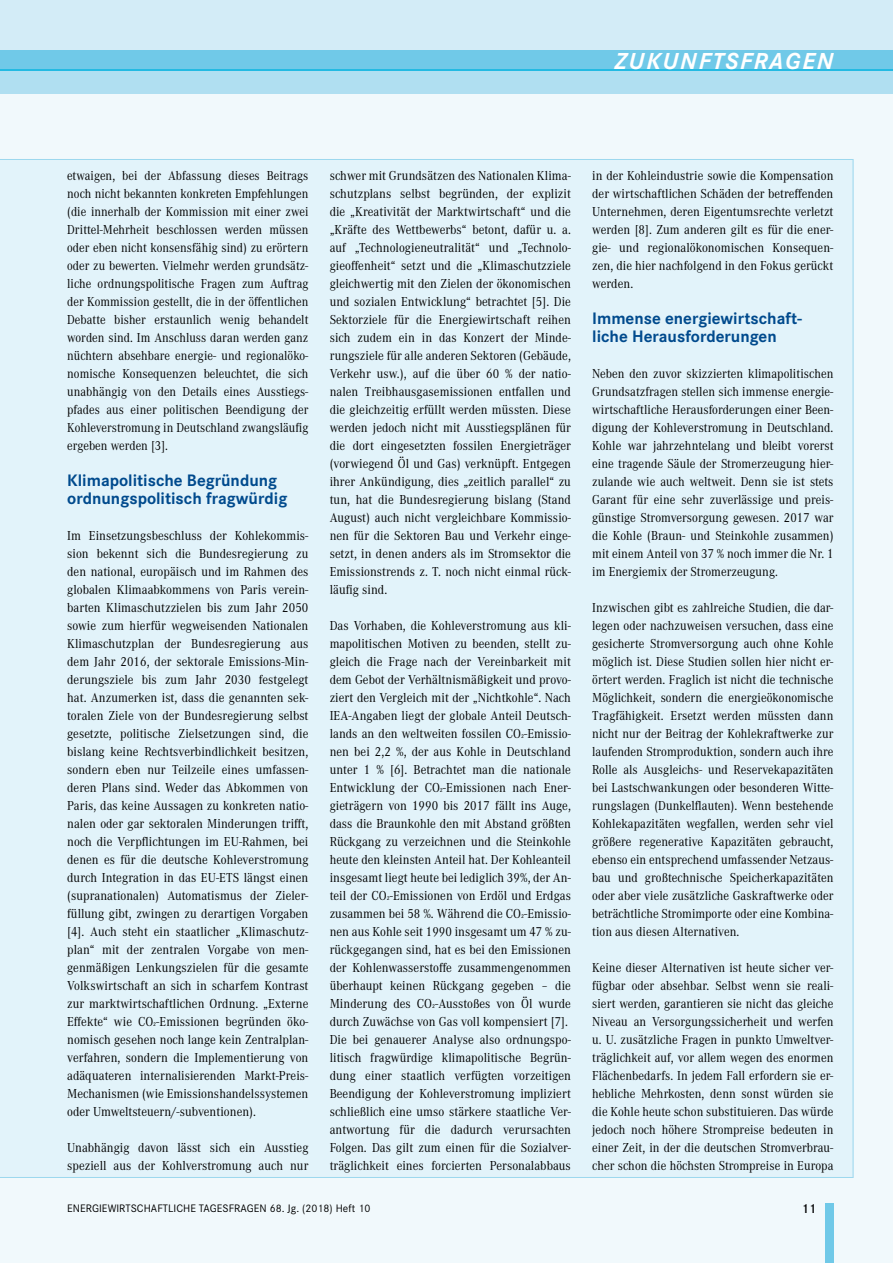
<style>
.page{position:relative;width:893px;height:1263px;background:#fff}
.page>*{position:absolute;margin:0;border:0;box-sizing:border-box;transform-origin:0 0}
.t1{font:italic 700 24px "Corporate S";letter-spacing:.075em;color:#fff}
.t2{font:700 17.25px/18px "Corporate S";color:#004a8d}
.t3{font:13.5px/18px "Corporate A";letter-spacing:.005em;color:#000;text-align:justify;scale:.92 1}
.t4{font:13.5px/18px "Corporate A";letter-spacing:.005em;color:#000;text-align:justify;scale:.91 1}
.t5{font:13.5px/18px "Corporate A";letter-spacing:.005em;color:#000;text-align:justify;scale:.9 1}
.t6{font:600 13.5px "Corporate S";color:#000}
.t7{font:11.25px "Corporate S";letter-spacing:.005em;color:#000}
</style>
<div class="page">
<div style="left:0;top:66px;width:893px;height:1197px;background:#f1f9fc"></div>
<div style="left:0;top:159px;width:853px;height:1019px;background:#e2f3fa"></div>
<div style="left:0;top:0;width:893px;height:71px;background:#d3ecf7"></div>
<div style="left:0;top:50px;width:893px;height:19px;background:#70c9e8"></div>
<div style="left:0;top:69px;width:893px;height:5px;background:#23bae2"></div>
<div style="left:825px;top:1203px;width:8px;height:60px;background:#70c9e8"></div>
<div style="left:0;top:71px;width:893px;height:23px;background:#b0dff1"></div>
<h1 class="t1" style="left:615px;top:47px;width:220px">ZUKUNFTSFRAGEN</h1>
<p class="t5" style="left:67px;top:167px;width:270px">etwaigen, bei der Abfassung dieses Beitrags noch nicht bekannten konkreten Empfehlungen (die innerhalb der Kommission mit einer zwei Drittel-Mehrheit beschlossen werden müssen oder eben nicht konsensfähig sind) zu erörtern oder zu bewerten. Vielmehr werden grundsätz&shy;liche ordnungspolitische Fragen zum Auftrag der Kommission gestellt, die in der öffentlichen Debatte bisher erstaunlich wenig behandelt worden sind. Im Anschluss daran werden ganz nüchtern absehbare energie- und regionalöko&shy;nomische Konsequenzen beleuchtet, die sich unabhängig von den Details eines Ausstiegs&shy;pfades aus einer politischen Beendigung der Kohleverstromung in Deutschland zwangsläufig ergeben werden [3].</p>
<p class="t2" style="left:67px;top:472px;width:222px">Klimapolitische Begründung ordnungspolitisch fragwürdig</p>
<p class="t3" style="left:67px;top:527px;width:264px">Im Einsetzungsbeschluss der Kohlekommis&shy;sion bekennt sich die Bundesregierung zu den national, europäisch und im Rahmen des globalen Klimaabkommens von Paris verein&shy;barten Klimaschutzzielen bis zum Jahr 2050 sowie zum hierfür wegweisenden Nationalen Klimaschutzplan der Bundesregierung aus dem Jahr 2016, der sektorale Emissions-Min&shy;derungsziele bis zum Jahr 2030 festgelegt hat. Anzumerken ist, dass die genannten sek&shy;toralen Ziele von der Bundesregierung selbst gesetzte, politische Zielsetzungen sind, die bislang keine Rechtsverbindlichkeit besitzen, sondern eben nur Teilzeile eines umfassen&shy;deren Plans sind. Weder das Abkommen von Paris, das keine Aussagen zu konkreten natio&shy;nalen oder gar sektoralen Minderungen trifft, noch die Verpflichtungen im EU-Rahmen, bei denen es für die deutsche Kohleverstromung durch Integration in das EU-ETS längst einen (supranationalen) Automatismus der Zieler&shy;füllung gibt, zwingen zu derartigen Vorgaben [4]. Auch steht ein staatlicher „Klimaschutz&shy;plan“ mit der zentralen Vorgabe von men&shy;genmäßigen Lenkungszielen für die gesamte Volkswirtschaft an sich in scharfem Kontrast zur marktwirtschaftlichen Ordnung. „Externe Effekte“ wie CO2-Emissionen begründen öko&shy;nomisch gesehen noch lange kein Zentralplan&shy;verfahren, sondern die Implementierung von adäquateren internalisierenden Markt-Preis-Mechanismen (wie Emissionshandelssystemen oder Umweltsteuern/-subventionen).</p>
<p class="t3" style="left:67px;top:1139px;width:264px">Unabhängig davon lässt sich ein Ausstieg speziell aus der Kohlverstromung auch nur</p>
<p class="t3" style="left:330px;top:167px;width:264px">schwer mit Grundsätzen des Nationalen Klima&shy;schutzplans selbst begründen, der explizit die „Kreativität der Marktwirtschaft“ und die „Kräfte des Wettbewerbs“ betont, dafür u. a. auf „Technologieneutralität“ und „Technolo&shy;gieoffenheit“ setzt und die „Klimaschutzziele gleichwertig mit den Zielen der ökonomischen und sozialen Entwicklung“ betrachtet [5]. Die Sektorziele für die Energiewirtschaft reihen sich zudem ein in das Konzert der Minde&shy;rungsziele für alle anderen Sektoren (Gebäude, Verkehr usw.), auf die über 60 % der natio&shy;nalen Treibhausgasemissionen entfallen und die gleichzeitig erfüllt werden müssten. Diese werden jedoch nicht mit Ausstiegsplänen für die dort eingesetzten fossilen Energieträger (vorwiegend Öl und Gas) verknüpft. Entgegen ihrer Ankündigung, dies „zeitlich parallel“ zu tun, hat die Bundesregierung bislang (Stand August) auch nicht vergleichbare Kommissio&shy;nen für die Sektoren Bau und Verkehr einge&shy;setzt, in denen anders als im Stromsektor die Emissionstrends z. T. noch nicht einmal rück&shy;läufig sind.</p>
<p class="t3" style="left:330px;top:617px;width:264px;text-align:left">Das Vorhaben, die Kohleverstromung aus kli&shy;mapolitischen Motiven zu beenden, stellt zu&shy;gleich die Frage nach der Vereinbarkeit mit dem Gebot der Verhältnismäßigkeit und provo&shy;ziert den Vergleich mit der „Nichtkohle“. Nach IEA-Angaben liegt der globale Anteil Deutsch&shy;lands an den weltweiten fossilen CO2-Emissio&shy;nen bei 2,2 %, der aus Kohle in Deutschland unter 1 % [6]. Betrachtet man die nationale Entwicklung der CO2-Emissionen nach Ener&shy;gieträgern von 1990 bis 2017 fällt ins Auge, dass die Braunkohle den mit Abstand größten Rückgang zu verzeichnen und die Steinkohle heute den kleinsten Anteil hat. Der Kohleanteil insgesamt liegt heute bei lediglich 39%, der An&shy;teil der CO2-Emissionen von Erdöl und Erdgas zusammen bei 58 %. Während die CO2-Emissio&shy;nen aus Kohle seit 1990 insgesamt um 47 % zu&shy;rückgegangen sind, hat es bei den Emissionen der Kohlenwasserstoffe zusammengenommen überhaupt keinen Rückgang gegeben – die Minderung des CO2-Ausstoßes von Öl wurde durch Zuwächse von Gas voll kompensiert [7].<br>Die bei genauerer Analyse also ordnungspo&shy;litisch fragwürdige klimapolitische Begrün&shy;dung einer staatlich verfügten vorzeitigen Beendigung der Kohleverstromung impliziert schließlich eine umso stärkere staatliche Ver&shy;antwortung für die dadurch verursachten Folgen. Das gilt zum einen für die Sozialver&shy;träglichkeit eines forcierten Personalabbaus</p>
<p class="t3" style="left:592px;top:167px;width:264px">in der Kohleindustrie sowie die Kompensation der wirtschaftlichen Schäden der betreffenden Unternehmen, deren Eigentumsrechte verletzt werden [8]. Zum anderen gilt es für die ener&shy;gie- und regionalökonomischen Konsequen&shy;zen, die hier nachfolgend in den Fokus gerückt werden.</p>
<p class="t2" style="left:592px;top:310px;width:211px">Immense energiewirtschaft&shy;liche Herausforderungen</p>
<p class="t4" style="left:592px;top:365px;width:267px">Neben den zuvor skizzierten klimapolitischen Grundsatzfragen stellen sich immense energie&shy;wirtschaftliche Herausforderungen einer Been&shy;digung der Kohleverstromung in Deutschland.<br>Kohle war jahrzehntelang und bleibt vorerst eine tragende Säule der Stromerzeugung hier&shy;zulande wie auch weltweit. Denn sie ist stets Garant für eine sehr zuverlässige und preis&shy;günstige Stromversorgung gewesen. 2017 war die Kohle (Braun- und Steinkohle zusammen) mit einem Anteil von 37 % noch immer die Nr. 1 im Energiemix der Stromerzeugung.</p>
<p class="t4" style="left:592px;top:599px;width:267px">Inzwischen gibt es zahlreiche Studien, die dar&shy;legen oder nachzuweisen versuchen, dass eine gesicherte Stromversorgung auch ohne Kohle möglich ist. Diese Studien sollen hier nicht er&shy;örtert werden. Fraglich ist nicht die technische Möglichkeit, sondern die energieökonomische Tragfähigkeit. Ersetzt werden müssten dann nicht nur der Beitrag der Kohlekraftwerke zur laufenden Stromproduktion, sondern auch ihre Rolle als Ausgleichs- und Reservekapazitäten bei Lastschwankungen oder besonderen Witte&shy;rungslagen (Dunkelflauten). Wenn bestehende Kohlekapazitäten wegfallen, werden sehr viel größere regenerative Kapazitäten gebraucht, ebenso ein entsprechend umfassender Netzaus&shy;bau und großtechnische Speicherkapazitäten oder aber viele zusätzliche Gaskraftwerke oder beträchtliche Stromimporte oder eine Kombina&shy;tion aus diesen Alternativen.</p>
<p class="t4" style="left:592px;top:959px;width:267px">Keine dieser Alternativen ist heute sicher ver&shy;fügbar oder absehbar. Selbst wenn sie reali&shy;siert werden, garantieren sie nicht das gleiche Niveau an Versorgungssicherheit und werfen u. U. zusätzliche Fragen in punkto Umweltver&shy;träglichkeit auf, vor allem wegen des enormen Flächenbedarfs. In jedem Fall erfordern sie er&shy;hebliche Mehrkosten, denn sonst würden sie die Kohle heute schon substituieren. Das würde jedoch noch höhere Strompreise bedeuten in einer Zeit, in der die deutschen Stromverbrau&shy;cher schon die höchsten Strompreise in Europa</p>
<p class="t7" style="left:67px;top:1202px;width:305px">ENERGIEWIRTSCHAFTLICHE TAGESFRAGEN 68. Jg. (2018) Heft 10</p>
<p class="t6" style="left:801px;top:1201px;width:16px">11</p>
</div>
